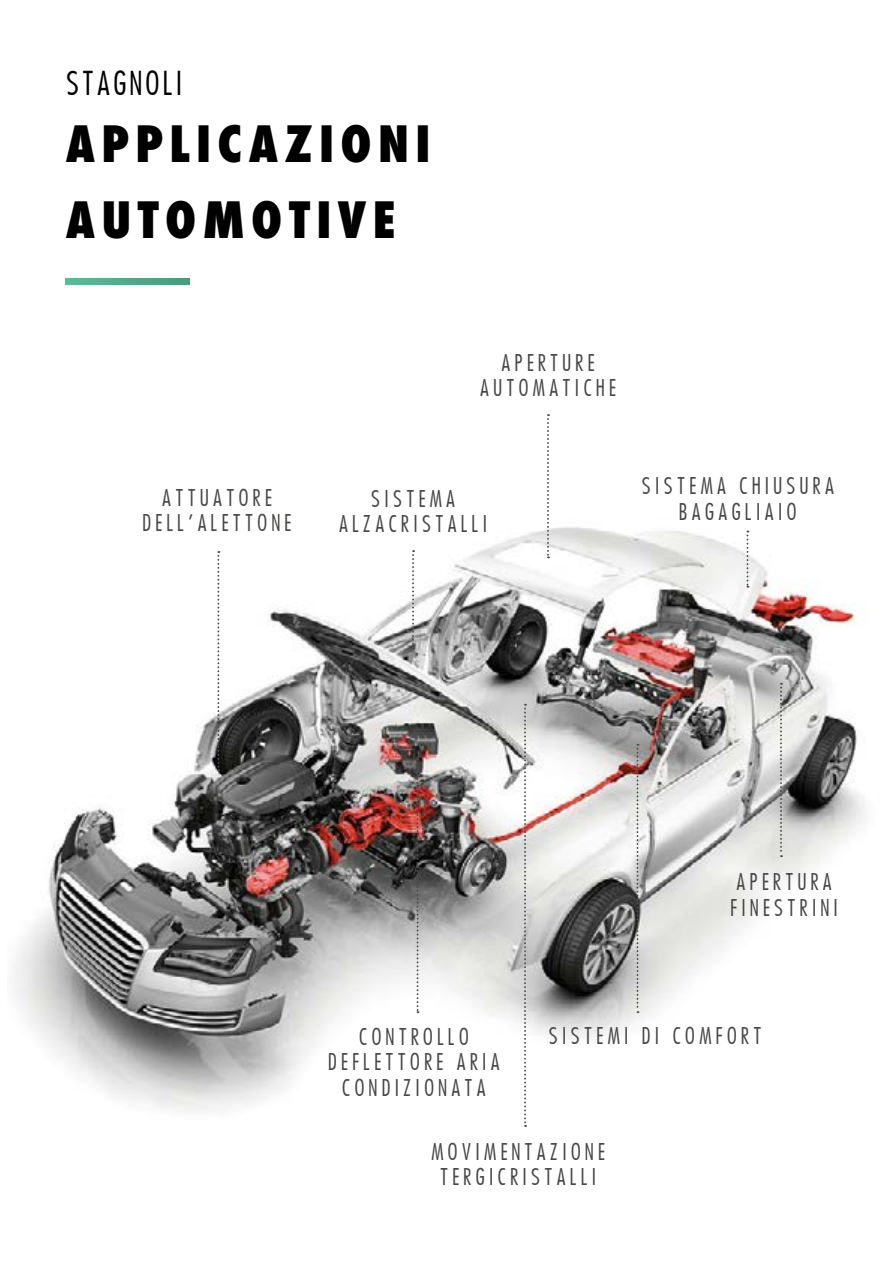
<style>
.page{position:relative;width:893px;height:1263px;background:#fff}
.page>*{position:absolute;margin:0;border:0;box-sizing:border-box;transform-origin:0 0}
.t1{font:800 condensed 48.6px/76.1px "Futura";letter-spacing:.13em;color:#000}
.t2{font:500 30.45px "Futura Cond";letter-spacing:.09em;color:#000}
.t3{font:500 21.3px/25.5px "Futura Cond";letter-spacing:.18em;color:#474746;text-align:center}
</style>
<div class="page">
<svg style="left:66px;top:278px;width:124px;height:6px"></svg>
<img style="left:15px;top:414px;width:850px;height:713px">
<svg style="left:412px;top:550px;width:2px;height:99px"></svg>
<svg style="left:417px;top:758px;width:2px;height:255px"></svg>
<svg style="left:524px;top:704px;width:2px;height:423px"></svg>
<svg style="left:636px;top:744px;width:2px;height:269px"></svg>
<svg style="left:547px;top:414px;width:2px;height:144px"></svg>
<svg style="left:217px;top:551px;width:2px;height:220px"></svg>
<svg style="left:780px;top:683px;width:2px;height:174px"></svg>
<svg style="left:746px;top:530px;width:2px;height:58px"></svg>
<h2 class="t2" style="left:66px;top:63px;width:118px">STAGNOLI</h2>
<h1 class="t1" style="left:66px;top:106px;width:366px">APPLICAZIONI<br>AUTOMOTIVE</h1>
<p class="t3" style="left:142px;top:485px;width:151px">ATTUATORE<br>DELL’ALETTONE</p>
<p class="t3" style="left:480px;top:350px;width:138px">APERTURE<br>AUTOMATICHE</p>
<p class="t3" style="left:339px;top:486px;width:150px">SISTEMA<br>ALZACRISTALLI</p>
<p class="t3" style="left:642px;top:473px;width:194px">SISTEMA CHIUSURA<br>BAGAGLIAIO</p>
<p class="t3" style="left:730px;top:869px;width:110px;text-align:left">APERTURA<br>FINESTRINI</p>
<p class="t3" style="left:328px;top:1024px;width:174px">CONTROLLO<br>DEFLETTORE ARIA<br>CONDIZIONATA</p>
<p class="t3" style="left:549px;top:1023px;width:215px">SISTEMI DI COMFORT</p>
<p class="t3" style="left:431px;top:1139px;width:175px">MOVIMENTAZIONE<br>TERGICRISTALLI</p>
</div>
